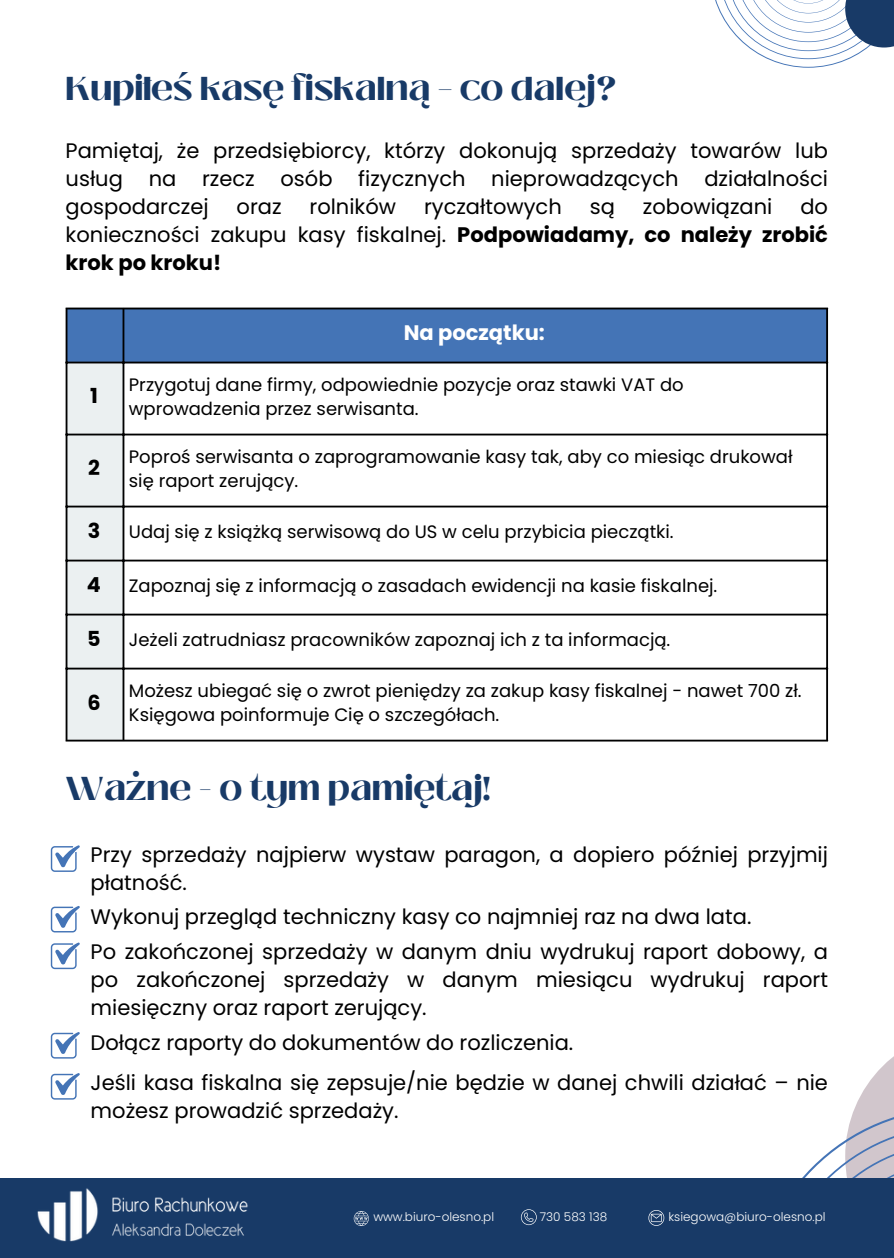
<style>
.page{position:relative;width:894px;height:1258px;background:#fff}
.page>*{position:absolute;margin:0;border:0;box-sizing:border-box;transform-origin:0 0}
.t1{font:800 33px "Black Mango";color:#183a67}
.t2{font:21px/27.9px "Poppins";color:#000;text-align:justify}
.t3{font:700 21px/27.9px "Poppins";color:#000;text-align:justify}
.t4{font:700 21px "Poppins";color:#fff}
.t5{font:700 20.7px "Poppins";color:#000}
.t6{font:18px/24.3px "Poppins";color:#000}
.t7{font:300 12px "Poppins";color:#fff}
.s1{font-weight:400}
</style>
<div class="page">
<svg style="left:67px;top:309px;width:759px;height:431px"></svg>
<hr style="left:66px;top:309px;width:1px;height:431px;background:#000">
<hr style="left:122px;top:309px;width:2px;height:431px;background:#000">
<hr style="left:826px;top:309px;width:1px;height:431px;background:#000">
<hr style="left:66px;top:308px;width:761px;height:1px;background:#000">
<hr style="left:66px;top:362px;width:761px;height:1px;background:#000">
<hr style="left:66px;top:434px;width:761px;height:1px;background:#000">
<hr style="left:66px;top:506px;width:761px;height:1px;background:#000">
<hr style="left:66px;top:560px;width:761px;height:1px;background:#000">
<hr style="left:66px;top:614px;width:761px;height:1px;background:#000">
<hr style="left:66px;top:668px;width:761px;height:1px;background:#000">
<hr style="left:66px;top:740px;width:761px;height:1px;background:#000">
<svg style="left:802px;top:1057px;width:91px;height:121px"></svg>
<div style="left:0;top:1178px;width:893px;height:80px;background:#183a67"></div>
<img style="left:37px;top:1188px;width:211px;height:53px">
<svg style="left:353px;top:1211px;width:16px;height:15px"></svg>
<svg style="left:520px;top:1209px;width:16px;height:16px"></svg>
<svg style="left:648px;top:1210px;width:16px;height:16px"></svg>
<svg style="left:715px;top:0;width:178px;height:68px"></svg>
<svg style="left:51px;top:845px;width:29px;height:27px"></svg>
<svg style="left:51px;top:906px;width:29px;height:26px"></svg>
<svg style="left:51px;top:942px;width:29px;height:27px"></svg>
<svg style="left:51px;top:1032px;width:29px;height:26px"></svg>
<svg style="left:51px;top:1073px;width:29px;height:26px"></svg>
<h1 class="t1" style="left:66px;top:63px;width:551px">Kupiłeś kasę fiskalną – co dalej?</h1>
<p class="t2" style="left:66px;top:137px;width:763px">Pamiętaj, że przedsiębiorcy, którzy dokonują sprzedaży towarów lub usług na rzecz osób fizycznych nieprowadzących działalności gospodarczej</p>
<p class="t2" style="left:236px;top:193px;width:47px">oraz</p>
<p class="t2" style="left:309px;top:193px;width:88px">rolników</p>
<p class="t2" style="left:424px;top:193px;width:139px">ryczałtowych</p>
<p class="t2" style="left:589px;top:193px;width:27px">są</p>
<p class="t2" style="left:642px;top:193px;width:131px">zobowiązani</p>
<p class="t3" style="left:66px;top:193px;width:763px;text-indent:734px"><span class="s1">do konieczności zakupu kasy fiskalnej.</span> Podpowiadamy, co należy zrobić krok po kroku!</p>
<p class="t4" style="left:403px;top:317px;width:143px">Na początku:</p>
<p class="t5" style="left:90px;top:382px;width:9px">1</p>
<h1 class="t6" style="left:129px;top:372px;width:556px">Przygotuj dane firmy, odpowiednie pozycje oraz stawki VAT do wprowadzenia przez serwisanta.</h1>
<h2 class="t5" style="left:88px;top:454px;width:13px">2</h2>
<p class="t6" style="left:129px;top:444px;width:665px">Poproś serwisanta o zaprogramowanie kasy tak, aby co miesiąc drukował się raport zerujący.</p>
<p class="t5" style="left:88px;top:516px;width:14px">3</p>
<p class="t6" style="left:129px;top:519px;width:546px">Udaj się z książką serwisową do US w celu przybicia pieczątki.</p>
<p class="t5" style="left:87px;top:570px;width:16px">4</p>
<p class="t6" style="left:129px;top:573px;width:590px">Zapoznaj się z informacją o zasadach ewidencji na kasie fiskalnej.</p>
<p class="t5" style="left:87px;top:624px;width:15px">5</p>
<p class="t6" style="left:129px;top:627px;width:543px">Jeżeli zatrudniasz pracowników zapoznaj ich z ta informacją.</p>
<p class="t5" style="left:87px;top:688px;width:15px">6</p>
<p class="t6" style="left:129px;top:678px;width:674px">Możesz ubiegać się o zwrot pieniędzy za zakup kasy fiskalnej - nawet 700 zł.<br>Księgowa poinformuje Cię o szczegółach.</p>
<h2 class="t1" style="left:66px;top:763px;width:426px">Ważne - o tym pamiętaj!</h2>
<p class="t2" style="left:91px;top:841px;width:738px">Przy sprzedaży najpierw wystaw paragon, a dopiero później przyjmij płatność.</p>
<h2 class="t2" style="left:91px;top:903px;width:662px">Wykonuj przegląd techniczny kasy co najmniej raz na dwa lata.</h2>
<p class="t2" style="left:91px;top:938px;width:738px">Po zakończonej sprzedaży w danym dniu wydrukuj raport dobowy, a po zakończonej sprzedaży w danym miesiącu wydrukuj raport miesięczny oraz raport zerujący.</p>
<h2 class="t2" style="left:91px;top:1029px;width:484px">Dołącz raporty do dokumentów do rozliczenia.</h2>
<p class="t2" style="left:91px;top:1068px;width:738px">Jeśli kasa fiskalna się zepsuje/nie będzie w danej chwili działać – nie możesz prowadzić sprzedaży.</p>
<p class="t7" style="left:373px;top:1208px;width:122px">www.biuro-olesno.pl</p>
<p class="t7" style="left:539px;top:1208px;width:69px">730 583 138</p>
<p class="t7" style="left:668px;top:1208px;width:158px">ksiegowa@biuro-olesno.pl</p>
</div>
